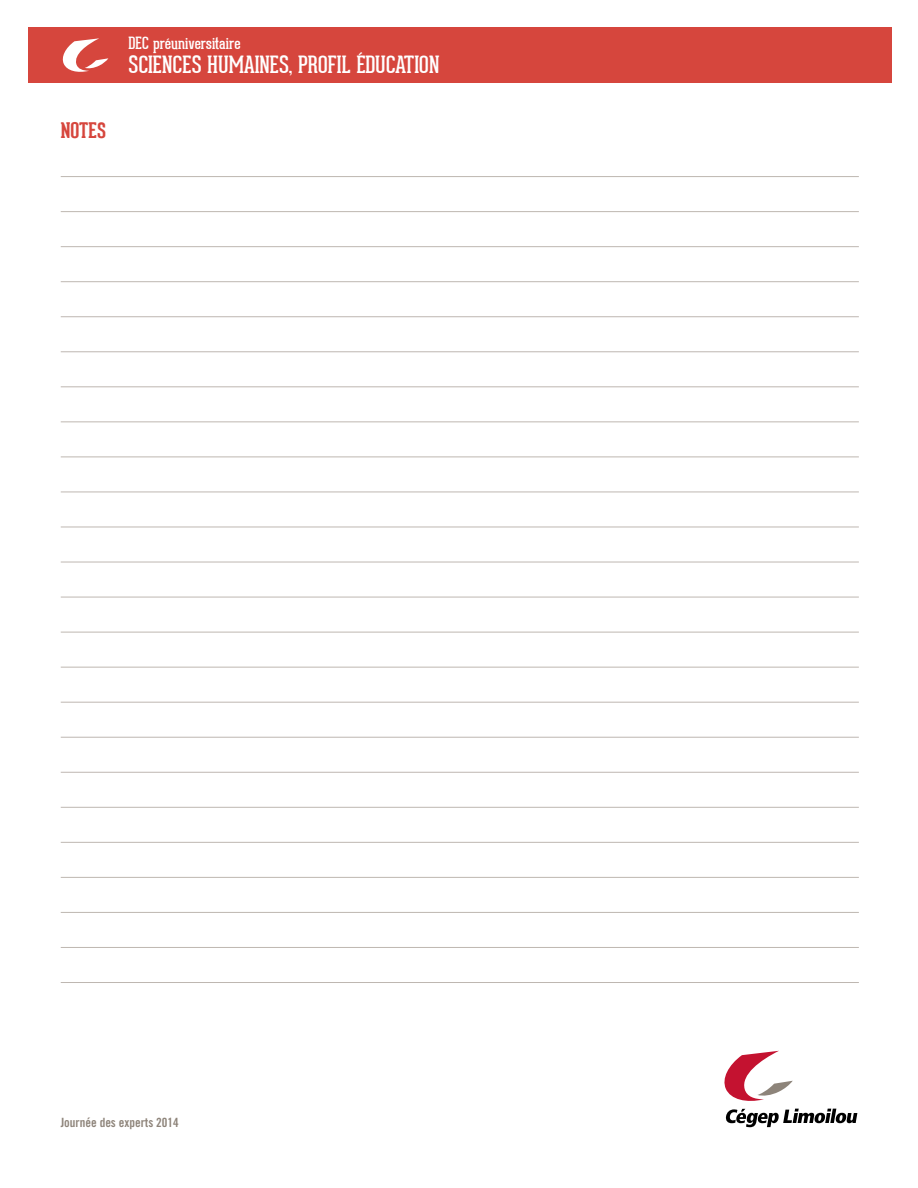
<style>
.page{position:relative;width:918px;height:1188px;background:#fff}
.page>*{position:absolute;margin:0;border:0;box-sizing:border-box;transform-origin:0 0}
.t1{font:23.25px "Geared Slab";color:#fff}
.t2{font:700 21px "Geared Slab";color:#d6463d}
.t3{font:16.5px "Geared Slab";color:#fff}
.t4{font:12.75px "Trade Gothic LT Std Bd Cn 20";color:#8e847a}
</style>
<div class="page">
<div style="left:28px;top:27px;width:864px;height:55px;background:#d6463d"></div>
<svg style="left:62px;top:38px;width:46px;height:34px"></svg>
<svg style="left:724px;top:1051px;width:69px;height:50px"></svg>
<svg style="left:725px;top:1109px;width:132px;height:18px"></svg>
<hr style="left:61px;top:176px;width:798px;height:1px;background:#beb7b1">
<hr style="left:61px;top:597px;width:798px;height:1px;background:#beb7b1">
<hr style="left:61px;top:211px;width:798px;height:1px;background:#beb7b1">
<hr style="left:61px;top:632px;width:798px;height:1px;background:#beb7b1">
<hr style="left:61px;top:246px;width:798px;height:1px;background:#beb7b1">
<hr style="left:61px;top:667px;width:798px;height:1px;background:#beb7b1">
<hr style="left:61px;top:281px;width:798px;height:1px;background:#beb7b1">
<hr style="left:61px;top:702px;width:798px;height:1px;background:#beb7b1">
<hr style="left:61px;top:316px;width:798px;height:1px;background:#beb7b1">
<hr style="left:61px;top:737px;width:798px;height:1px;background:#beb7b1">
<hr style="left:61px;top:351px;width:798px;height:1px;background:#beb7b1">
<hr style="left:61px;top:772px;width:798px;height:1px;background:#beb7b1">
<hr style="left:61px;top:386px;width:798px;height:1px;background:#beb7b1">
<hr style="left:61px;top:807px;width:798px;height:1px;background:#beb7b1">
<hr style="left:61px;top:421px;width:798px;height:1px;background:#beb7b1">
<hr style="left:61px;top:842px;width:798px;height:1px;background:#beb7b1">
<hr style="left:61px;top:457px;width:798px;height:1px;background:#beb7b1">
<hr style="left:61px;top:877px;width:798px;height:1px;background:#beb7b1">
<hr style="left:61px;top:492px;width:798px;height:1px;background:#beb7b1">
<hr style="left:61px;top:912px;width:798px;height:1px;background:#beb7b1">
<hr style="left:61px;top:527px;width:798px;height:1px;background:#beb7b1">
<hr style="left:61px;top:947px;width:798px;height:1px;background:#beb7b1">
<hr style="left:61px;top:562px;width:798px;height:1px;background:#beb7b1">
<hr style="left:61px;top:982px;width:798px;height:1px;background:#beb7b1">
<p class="t2" style="left:61px;top:118px;width:47px">NOTES</p>
<p class="t3" style="left:128px;top:33px;width:114px">DEC préuniversitaire</p>
<p class="t1" style="left:128px;top:51px;width:312px">SCIENCES HUMAINES, PROFIL ÉDUCATION</p>
<p class="t4" style="left:61px;top:1115px;width:120px">Journée des experts 2014</p>
</div>
